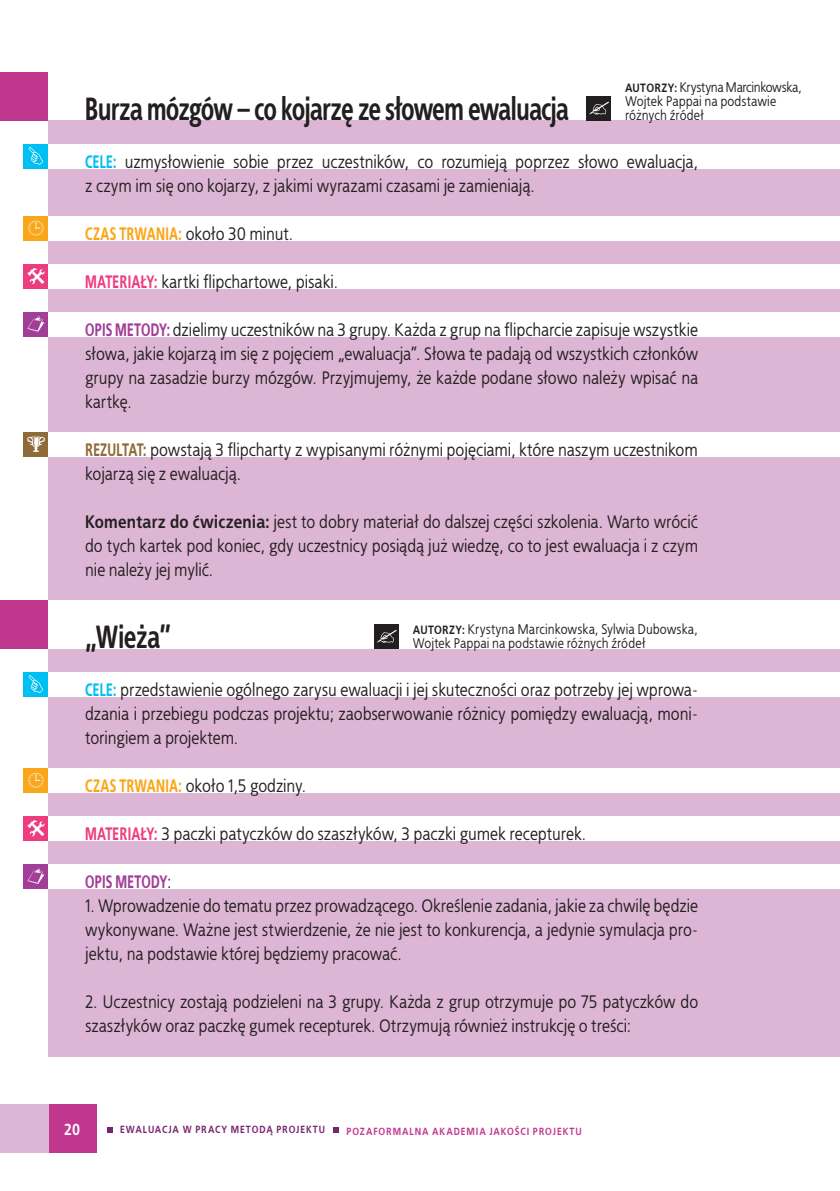
<style>
.page{position:relative;width:840px;height:1191px;background:#fff}
.page>*{position:absolute;margin:0;border:0;box-sizing:border-box;transform-origin:0 0}
.t1{font:700 32px "Bureau C Cnd EFN";letter-spacing:-.015em;color:#231f20}
.t2{font:18px/24px "Bureau CEFN";letter-spacing:.005em;color:#231f20;text-align:justify}
.t3{font:700 18px "Bureau C Cnd EFN";letter-spacing:.015em;color:#a23e97}
.t4{font:700 16px "Bureau CEFN";color:#fff}
.t5{font:14px/14px "Bureau CEFN";letter-spacing:.01em;color:#231f20}
.t6{font:700 14px "Bureau CEFN";letter-spacing:.06em;color:#c1378f}
.t7{font:700 14px "Bureau CEFN";letter-spacing:.055em;color:#772471}
.s1{font-weight:700;font-size:12px}
.s2{font-family:"Bureau C Cnd EFN";font-weight:700;color:#00bff3}
.s3{font-family:"Bureau C Cnd EFN";font-weight:700;color:#faa61a}
.s4{font-family:"Bureau C Cnd EFN";font-weight:700;color:#ee3d7f}
.s5{font-family:"Bureau C Cnd EFN";font-weight:700;color:#a23e97}
.s6{font-family:"Bureau C Cnd EFN";font-weight:700;color:#8f6b39}
.s7{font-weight:700}
.s8{font-family:"Bureau CEFN";font-weight:400;color:#231f20}
</style>
<div class="page">
<div style="left:48px;top:1104px;width:48px;height:48px;background:#c1378f"></div>
<svg style="left:107px;top:1127px;width:5px;height:5px"></svg>
<svg style="left:333px;top:1127px;width:5px;height:5px"></svg>
<div style="left:0;top:1104px;width:48px;height:48px;background:#ddb5d5"></div>
<div style="left:48px;top:120px;width:791px;height:936px;background:#ddb5d5"></div>
<div style="left:0;top:72px;width:48px;height:48px;background:#c1378f"></div>
<div style="left:0;top:672px;width:839px;height:24px;background:#fff"></div>
<div style="left:0;top:768px;width:839px;height:24px;background:#fff"></div>
<div style="left:0;top:816px;width:839px;height:24px;background:#fff"></div>
<div style="left:0;top:864px;width:839px;height:24px;background:#fff"></div>
<div style="left:0;top:600px;width:839px;height:48px;background:#fff"></div>
<div style="left:0;top:600px;width:48px;height:48px;background:#c1378f"></div>
<div style="left:24px;top:672px;width:24px;height:24px;background:#00bff3"></div>
<svg style="left:29px;top:675px;width:14px;height:18px"></svg>
<div style="left:24px;top:768px;width:24px;height:24px;background:#faa61a"></div>
<svg style="left:29px;top:773px;width:14px;height:14px"></svg>
<div style="left:24px;top:864px;width:24px;height:24px;background:#a23e97"></div>
<svg style="left:27px;top:868px;width:17px;height:16px"></svg>
<div style="left:24px;top:816px;width:24px;height:24px;background:#ee3d7f"></div>
<svg style="left:27px;top:820px;width:18px;height:16px"></svg>
<div style="left:0;top:432px;width:839px;height:24px;background:#fff"></div>
<div style="left:23px;top:432px;width:25px;height:24px;background:#8f6b39"></div>
<svg style="left:27px;top:436px;width:18px;height:16px"></svg>
<div style="left:0;top:144px;width:839px;height:24px;background:#fff"></div>
<div style="left:0;top:216px;width:839px;height:24px;background:#fff"></div>
<div style="left:0;top:264px;width:839px;height:24px;background:#fff"></div>
<div style="left:0;top:312px;width:839px;height:24px;background:#fff"></div>
<div style="left:24px;top:144px;width:24px;height:24px;background:#00bff3"></div>
<svg style="left:29px;top:147px;width:14px;height:18px"></svg>
<div style="left:24px;top:216px;width:24px;height:24px;background:#faa61a"></div>
<svg style="left:29px;top:221px;width:14px;height:14px"></svg>
<div style="left:24px;top:312px;width:24px;height:24px;background:#a23e97"></div>
<svg style="left:27px;top:316px;width:17px;height:16px"></svg>
<div style="left:24px;top:264px;width:24px;height:24px;background:#ee3d7f"></div>
<svg style="left:27px;top:268px;width:18px;height:16px"></svg>
<div style="left:586px;top:96px;width:24px;height:24px;background:#231f20"></div>
<svg style="left:589px;top:102px;width:19px;height:12px"></svg>
<div style="left:374px;top:624px;width:24px;height:24px;background:#231f20"></div>
<svg style="left:377px;top:630px;width:19px;height:12px"></svg>
<p class="t5" style="left:624px;top:82px;width:178px"><span class="s1">AUTORZY:</span> Krystyna Marcinkowska,<br>Wojtek Pappai na podstawie różnych źródeł</p>
<h1 class="t1" style="left:85px;top:97px;width:485px">Burza mózgów – co kojarzę ze słowem ewaluacja</h1>
<p class="t2" style="left:85px;top:152px;width:614px"><span class="s2">CELE:</span> uzmysłowienie sobie przez uczestników, co rozumieją poprzez słowo ewaluacja, z czym im się ono kojarzy, z jakimi wyrazami czasami je zamieniają.</p>
<p class="t2" style="left:85px;top:224px;width:209px"><span class="s3">CZAS TRWANIA:</span> około 30 minut.</p>
<p class="t2" style="left:85px;top:272px;width:254px"><span class="s4">MATERIAŁY:</span> kartki flipchartowe, pisaki.</p>
<p class="t2" style="left:85px;top:320px;width:614px"><span class="s5">OPIS METODY:</span> dzielimy uczestników na 3 grupy. Każda z grup na flipcharcie zapisuje wszystkie słowa, jakie kojarzą im się z pojęciem „ewaluacja”. Słowa te padają od wszystkich członków grupy na zasadzie burzy mózgów. Przyjmujemy, że każde podane słowo należy wpisać na kartkę.</p>
<p class="t2" style="left:85px;top:440px;width:613px"><span class="s6">REZULTAT:</span> powstają 3 flipcharty z wypisanymi różnymi pojęciami, które naszym uczestnikom kojarzą się z ewaluacją.</p>
<p class="t2" style="left:85px;top:512px;width:614px"><span class="s7">Komentarz do ćwiczenia:</span> jest to dobry materiał do dalszej części szkolenia. Warto wrócić do tych kartek pod koniec, gdy uczestnicy posiądą już wiedzę, co to jest ewaluacja i z czym nie należy jej mylić.</p>
<p class="t5" style="left:412px;top:624px;width:286px"><span class="s1">AUTORZY:</span> Krystyna Marcinkowska, Sylwia Dubowska,<br>Wojtek Pappai na podstawie różnych źródeł</p>
<h1 class="t1" style="left:85px;top:625px;width:88px">„Wieża”</h1>
<p class="t2" style="left:85px;top:680px;width:614px"><span class="s2">CELE:</span> przedstawienie ogólnego zarysu ewaluacji i jej skuteczności oraz potrzeby jej wprowa&shy;dzania i przebiegu podczas projektu; zaobserwowanie różnicy pomiędzy ewaluacją, moni&shy;toringiem a projektem.</p>
<p class="t2" style="left:85px;top:776px;width:222px"><span class="s3">CZAS TRWANIA:</span> około 1,5 godziny.</p>
<p class="t2" style="left:85px;top:824px;width:502px"><span class="s4">MATERIAŁY:</span> 3 paczki patyczków do szaszłyków, 3 paczki gumek recepturek.</p>
<p class="t3" style="left:85px;top:875px;width:88px">OPIS METODY<span class="s8">:</span></p>
<p class="t2" style="left:85px;top:896px;width:614px">1. Wprowadzenie do tematu przez prowadzącego. Określenie zadania, jakie za chwilę będzie wykonywane. Ważne jest stwierdzenie, że nie jest to konkurencja, a jedynie symulacja pro&shy;jektu, na podstawie której będziemy pracować.</p>
<p class="t2" style="left:85px;top:992px;width:614px">2. Uczestnicy zostają podzieleni na 3 grupy. Każda z grup otrzymuje po 75 patyczków do szaszłyków oraz paczkę gumek recepturek. Otrzymują również instrukcję o treści:</p>
<p class="t4" style="left:64px;top:1123px;width:17px">20</p>
<p class="t7" style="left:120px;top:1122px;width:206px">EWALUACJA W PRACY METODĄ PROJEKTU</p>
<p class="t6" style="left:346px;top:1124px;width:236px">POZAFORMALNA AKADEMIA JAKOŚCI PROJEKTU</p>
</div>
